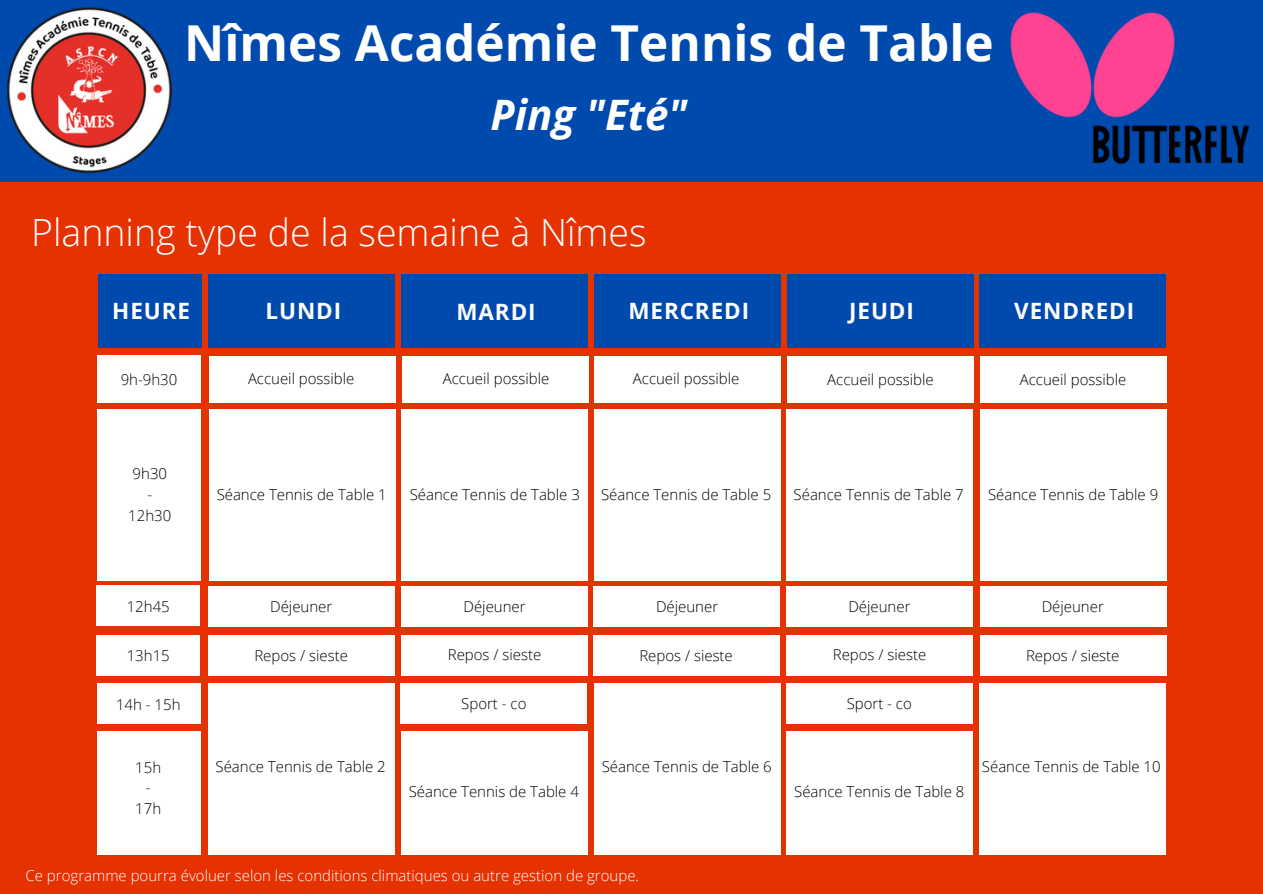
<style>
.page{position:relative;width:1263px;height:894px;background:#fff}
.page>*{position:absolute;margin:0;border:0;box-sizing:border-box;transform-origin:0 0}
.t1{font:700 57px "Open Sans";color:#fff}
.t2{font:700 49.5px "Open Sans";color:#fff}
.t3{font:italic 700 45px "Open Sans";color:#fff}
.t4{font:italic 700 42px "Open Sans";color:#fff}
.t5{font:300 37.5px "Open Sans";color:#fff}
.t6{font:700 22.5px "Open Sans";letter-spacing:.04em;color:#fff}
.t7{font:300 15px/20.5px "Open Sans";color:#000;text-align:center}
.t8{font:300 15px "Open Sans";color:#fff}
</style>
<div class="page">
<div style="left:0;top:0;width:1263px;height:893px;background:#e63100"></div>
<div style="left:209px;top:274px;width:186px;height:73px;background:#004aad"></div>
<div style="left:401px;top:274px;width:187px;height:73px;background:#004aad"></div>
<div style="left:594px;top:274px;width:187px;height:73px;background:#004aad"></div>
<div style="left:787px;top:274px;width:186px;height:73px;background:#004aad"></div>
<div style="left:979px;top:274px;width:187px;height:73px;background:#004aad"></div>
<div style="left:98px;top:274px;width:104px;height:73px;background:#004aad"></div>
<div style="left:97px;top:356px;width:104px;height:47px;background:#fff"></div>
<div style="left:209px;top:356px;width:186px;height:47px;background:#fff"></div>
<div style="left:208px;top:586px;width:187px;height:41px;background:#fff"></div>
<div style="left:208px;top:683px;width:187px;height:171px;background:#fff"></div>
<div style="left:401px;top:586px;width:187px;height:41px;background:#fff"></div>
<div style="left:401px;top:683px;width:186px;height:41px;background:#fff"></div>
<div style="left:401px;top:731px;width:186px;height:123px;background:#fff"></div>
<div style="left:594px;top:586px;width:186px;height:41px;background:#fff"></div>
<div style="left:786px;top:586px;width:187px;height:41px;background:#fff"></div>
<div style="left:97px;top:409px;width:104px;height:171px;background:#fff"></div>
<div style="left:97px;top:585px;width:103px;height:41px;background:#fff"></div>
<div style="left:97px;top:731px;width:104px;height:123px;background:#fff"></div>
<div style="left:97px;top:634px;width:103px;height:41px;background:#fff"></div>
<div style="left:97px;top:683px;width:104px;height:41px;background:#fff"></div>
<div style="left:402px;top:356px;width:186px;height:47px;background:#fff"></div>
<div style="left:594px;top:356px;width:187px;height:47px;background:#fff"></div>
<div style="left:787px;top:356px;width:186px;height:47px;background:#fff"></div>
<div style="left:980px;top:356px;width:187px;height:47px;background:#fff"></div>
<div style="left:401px;top:409px;width:187px;height:171px;background:#fff"></div>
<div style="left:594px;top:409px;width:186px;height:171px;background:#fff"></div>
<div style="left:787px;top:409px;width:186px;height:171px;background:#fff"></div>
<div style="left:980px;top:409px;width:187px;height:171px;background:#fff"></div>
<div style="left:980px;top:586px;width:187px;height:41px;background:#fff"></div>
<div style="left:208px;top:635px;width:187px;height:40px;background:#fff"></div>
<div style="left:401px;top:635px;width:186px;height:40px;background:#fff"></div>
<div style="left:593px;top:635px;width:187px;height:40px;background:#fff"></div>
<div style="left:786px;top:635px;width:187px;height:40px;background:#fff"></div>
<div style="left:980px;top:635px;width:187px;height:40px;background:#fff"></div>
<div style="left:594px;top:683px;width:187px;height:171px;background:#fff"></div>
<div style="left:786px;top:683px;width:187px;height:41px;background:#fff"></div>
<div style="left:786px;top:731px;width:187px;height:123px;background:#fff"></div>
<div style="left:980px;top:683px;width:186px;height:171px;background:#fff"></div>
<div style="left:209px;top:409px;width:186px;height:171px;background:#fff"></div>
<div style="left:0;top:0;width:1263px;height:181px;background:#004aad"></div>
<img style="left:1010px;top:13px;width:240px;height:150px">
<img style="left:7px;top:7px;width:165px;height:167px">
<h1 class="t1" style="left:190px;top:-5px;width:812px">AcadéNîmes Tennis de Table</h1>
<h2 class="t2" style="left:184px;top:8px;width:811px">Nîmes Académie Tennis de Table</h2>
<h3 class="t4" style="left:490px;top:85px;width:199px">Ping "Eté"</h3>
<h3 class="t3" style="left:466px;top:86px;width:278px">Ping "Plaisir"</h3>
<h3 class="t5" style="left:31px;top:205px;width:617px">Planning type de la semaine à Nîmes</h3>
<h3 class="t6" style="left:112px;top:294px;width:79px">HEURE</h3>
<h3 class="t6" style="left:266px;top:294px;width:77px">LUNDI</h3>
<h3 class="t6" style="left:456px;top:296px;width:81px">MARDI</h3>
<h3 class="t6" style="left:628px;top:294px;width:122px">MERCREDI</h3>
<h3 class="t6" style="left:849px;top:294px;width:66px">JEUDI</h3>
<h3 class="t6" style="left:1014px;top:294px;width:121px">VENDREDI</h3>
<p class="t7" style="left:121px;top:369px;width:58px">9h-9h30</p>
<p class="t7" style="left:248px;top:368px;width:108px">Accueil possible</p>
<p class="t7" style="left:443px;top:368px;width:108px">Accueil possible</p>
<p class="t7" style="left:633px;top:368px;width:108px">Accueil possible</p>
<p class="t7" style="left:827px;top:369px;width:108px">Accueil possible</p>
<p class="t7" style="left:1020px;top:369px;width:108px">Accueil possible</p>
<p class="t7" style="left:128px;top:463px;width:45px">9h30 -<br>12h30</p>
<p class="t7" style="left:217px;top:483px;width:172px">Séance Tennis de Table 1</p>
<p class="t7" style="left:410px;top:483px;width:172px">Séance Tennis de Table 3</p>
<p class="t7" style="left:601px;top:483px;width:172px">Séance Tennis de Table 5</p>
<p class="t7" style="left:794px;top:483px;width:172px">Séance Tennis de Table 7</p>
<p class="t7" style="left:988px;top:483px;width:172px">Séance Tennis de Table 9</p>
<p class="t7" style="left:127px;top:595px;width:45px">12h45</p>
<p class="t7" style="left:270px;top:595px;width:64px">Déjeuner</p>
<p class="t7" style="left:463px;top:595px;width:64px">Déjeuner</p>
<p class="t7" style="left:656px;top:595px;width:64px">Déjeuner</p>
<p class="t7" style="left:848px;top:595px;width:64px">Déjeuner</p>
<p class="t7" style="left:1042px;top:595px;width:64px">Déjeuner</p>
<p class="t7" style="left:127px;top:645px;width:45px">13h15</p>
<p class="t7" style="left:254px;top:644px;width:95px">Repos / sieste</p>
<p class="t7" style="left:448px;top:644px;width:95px">Repos / sieste</p>
<p class="t7" style="left:639px;top:644px;width:95px">Repos / sieste</p>
<p class="t7" style="left:833px;top:644px;width:95px">Repos / sieste</p>
<p class="t7" style="left:1026px;top:644px;width:95px">Repos / sieste</p>
<p class="t7" style="left:116px;top:693px;width:66px">14h - 15h</p>
<p class="t7" style="left:461px;top:692px;width:67px">Sport - co</p>
<p class="t7" style="left:847px;top:692px;width:67px">Sport - co</p>
<p class="t7" style="left:135px;top:756px;width:27px">15h -<br>17h</p>
<p class="t7" style="left:216px;top:755px;width:172px">Séance Tennis de Table 2</p>
<p class="t7" style="left:409px;top:780px;width:172px">Séance Tennis de Table 4</p>
<p class="t7" style="left:602px;top:755px;width:172px">Séance Tennis de Table 6</p>
<p class="t7" style="left:794px;top:780px;width:172px">Séance Tennis de Table 8</p>
<p class="t7" style="left:982px;top:755px;width:180px">Séance Tennis de Table 10</p>
<p class="t8" style="left:26px;top:864px;width:615px">Ce programme pourra évoluer selon les conditions climatiques ou autre gestion de groupe.</p>
</div>
